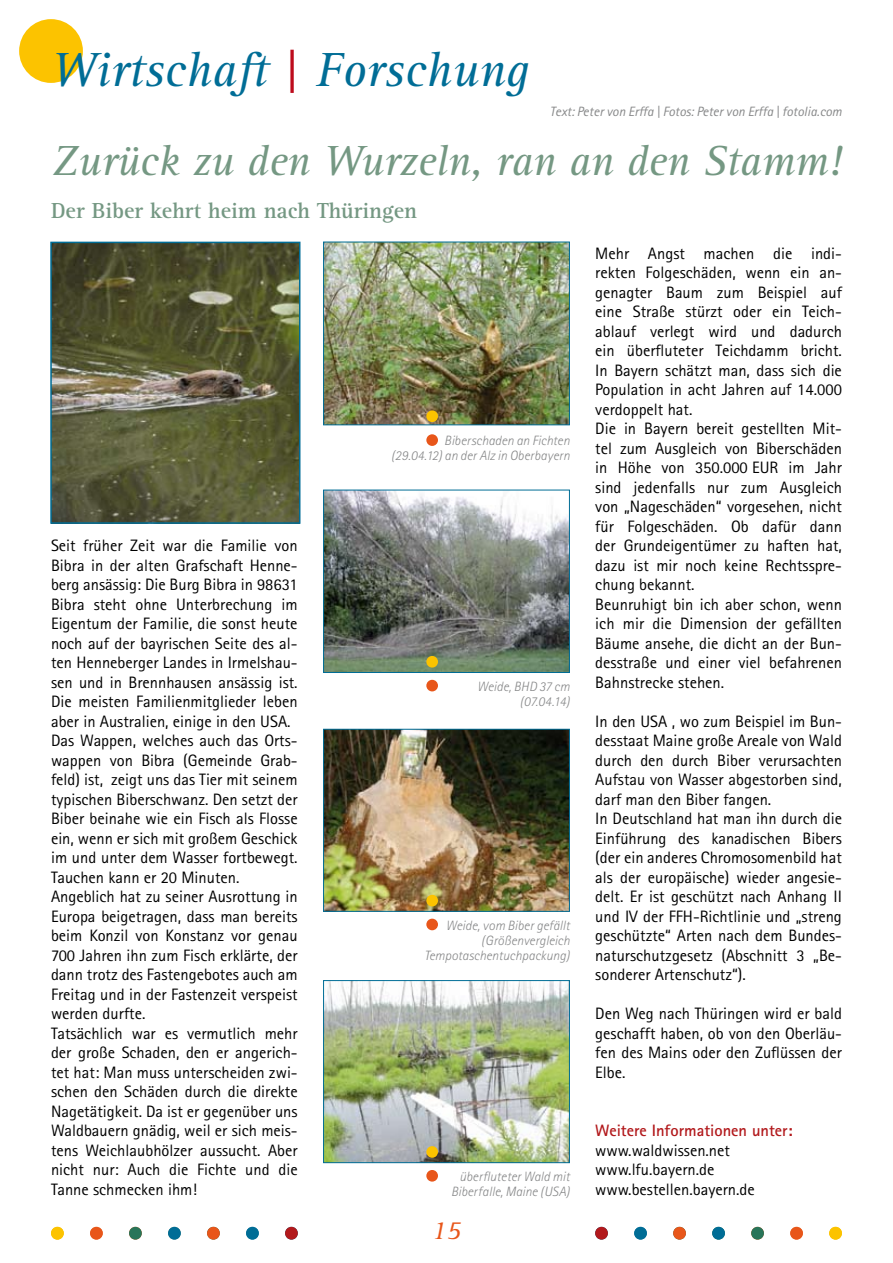
<style>
.page{position:relative;width:893px;height:1263px;background:#fff}
.page>*{position:absolute;margin:0;border:0;box-sizing:border-box;transform-origin:0 0}
.t1{font:italic 49.5px "Rotis Serif";color:#006d96}
.t2{font:italic 43.5px "Rotis Serif";letter-spacing:-.01em;color:#759883}
.t3{font:italic 27px "Rotis Serif";color:#e8561a}
.t4{font:700 22.5px "Rotis Serif";color:#759883}
.t5{font:16.5px/19.5px "Rotis Sans Serif";color:#000}
.t6{font:700 16.5px "Rotis Sans Serif";color:#b2191c}
.t7{font:italic 300 13.5px/15px "Rotis Sans Serif";color:#878889;text-align:right}
.t8{font:italic 13.5px "Rotis Sans Serif";color:#878889}
.s1{color:#bd0b1c}
</style>
<div class="page">
<div style="left:285px;top:1227px;width:13px;height:12px;background:#b2191c;border-radius:50%"></div>
<div style="left:168px;top:1227px;width:13px;height:12px;background:#006d96;border-radius:50%"></div>
<div style="left:207px;top:1227px;width:13px;height:12px;background:#e8561a;border-radius:50%"></div>
<div style="left:246px;top:1227px;width:13px;height:12px;background:#006d96;border-radius:50%"></div>
<div style="left:129px;top:1227px;width:13px;height:12px;background:#297559;border-radius:50%"></div>
<div style="left:90px;top:1227px;width:13px;height:12px;background:#e8561a;border-radius:50%"></div>
<div style="left:51px;top:1227px;width:13px;height:12px;background:#fcc300;border-radius:50%"></div>
<div style="left:595px;top:1227px;width:13px;height:12px;background:#b2191c;border-radius:50%"></div>
<div style="left:712px;top:1227px;width:13px;height:12px;background:#006d96;border-radius:50%"></div>
<div style="left:673px;top:1227px;width:13px;height:12px;background:#e8561a;border-radius:50%"></div>
<div style="left:634px;top:1227px;width:13px;height:12px;background:#006d96;border-radius:50%"></div>
<div style="left:751px;top:1227px;width:13px;height:12px;background:#297559;border-radius:50%"></div>
<div style="left:790px;top:1227px;width:13px;height:12px;background:#e8561a;border-radius:50%"></div>
<div style="left:829px;top:1227px;width:13px;height:12px;background:#fcc300;border-radius:50%"></div>
<div style="left:19px;top:19px;width:64px;height:64px;background:#fcc300;border-radius:50%"></div>
<img style="left:53px;top:245px;width:244px;height:276px">
<div style="left:50px;top:242px;width:250px;height:282px;border:2px solid #006d96"></div>
<img style="left:325px;top:244px;width:243px;height:179px">
<div style="left:323px;top:242px;width:247px;height:183px;border:1px solid #006d96"></div>
<div style="left:426px;top:434px;width:12px;height:12px;background:#e8561a;border-radius:50%"></div>
<div style="left:426px;top:410px;width:12px;height:12px;background:#fcc300;border-radius:50%"></div>
<img style="left:325px;top:492px;width:243px;height:179px">
<div style="left:323px;top:490px;width:247px;height:183px;border:1px solid #006d96"></div>
<div style="left:426px;top:680px;width:12px;height:11px;background:#e8561a;border-radius:50%"></div>
<div style="left:426px;top:656px;width:12px;height:12px;background:#fcc300;border-radius:50%"></div>
<img style="left:325px;top:731px;width:243px;height:179px">
<div style="left:323px;top:729px;width:247px;height:183px;border:1px solid #006d96"></div>
<div style="left:426px;top:919px;width:12px;height:11px;background:#e8561a;border-radius:50%"></div>
<div style="left:426px;top:895px;width:12px;height:11px;background:#fcc300;border-radius:50%"></div>
<img style="left:325px;top:982px;width:243px;height:179px">
<div style="left:323px;top:980px;width:247px;height:183px;border:1px solid #006d96"></div>
<div style="left:426px;top:1170px;width:12px;height:11px;background:#e8561a;border-radius:50%"></div>
<div style="left:426px;top:1146px;width:12px;height:12px;background:#fcc300;border-radius:50%"></div>
<h1 class="t1" style="left:51px;top:42px;width:479px">Wirtschaft <span class="s1">|</span> Forschung</h1>
<p class="t8" style="left:550px;top:104px;width:294px">Text: Peter von Erffa | Fotos: Peter von Erffa | fotolia.com</p>
<h2 class="t2" style="left:51px;top:136px;width:792px">Zurück zu den Wurzeln, ran an den Stamm!</h2>
<h3 class="t4" style="left:51px;top:197px;width:368px">Der Biber kehrt heim nach Thüringen</h3>
<p class="t5" style="left:51px;top:536px;width:248px">Seit früher Zeit war die Familie von Bibra in der alten Grafschaft Henne&shy;berg ansässig: Die Burg Bibra in 98631<br>Bibra steht ohne Unterbrechung im Eigentum der Familie, die sonst heute noch auf der bayrischen Seite des al&shy;ten Henneberger Landes in Irmelshau&shy;sen und in Brennhausen ansässig ist.<br>Die meisten Familienmitglieder leben aber in Australien, einige in den USA.<br>Das Wappen, welches auch das Orts&shy;wappen von Bibra (Gemeinde Grab&shy;feld) ist, zeigt uns das Tier mit seinem typischen Biberschwanz. Den setzt der Biber beinahe wie ein Fisch als Flosse ein, wenn er sich mit großem Geschick im und unter dem Wasser fortbewegt.<br>Tauchen kann er 20 Minuten.<br>Angeblich hat zu seiner Ausrottung in Europa beigetragen, dass man bereits beim Konzil von Konstanz vor genau 700 Jahren ihn zum Fisch erklärte, der dann trotz des Fastengebotes auch am Freitag und in der Fastenzeit verspeist werden durfte.<br>Tatsächlich war es vermutlich mehr der große Schaden, den er angerich&shy;tet hat: Man muss unterscheiden zwi&shy;schen den Schäden durch die direkte Nagetätigkeit. Da ist er gegenüber uns Waldbauern gnädig, weil er sich meis&shy;tens Weichlaubhölzer aussucht. Aber nicht nur: Auch die Fichte und die Tanne schmecken ihm!</p>
<p class="t7" style="left:391px;top:434px;width:180px">Biberschaden an Fichten (29.04.12) an der Alz in Oberbayern</p>
<p class="t7" style="left:477px;top:679px;width:94px">Weide, BHD 37 cm (07.04.14)</p>
<p class="t7" style="left:424px;top:918px;width:147px">Weide, vom Biber gefällt (Größenvergleich<br>Tempotaschentuchpackung)</p>
<p class="t7" style="left:451px;top:1169px;width:120px">überfluteter Wald mit<br>Biberfalle, Maine (USA)</p>
<h3 class="t3" style="left:431px;top:1215px;width:32px">15</h3>
<p class="t5" style="left:595px;top:243px;width:248px">Mehr Angst machen die indi&shy;rekten Folgeschäden, wenn ein an&shy;genagter Baum zum Beispiel auf eine Straße stürzt oder ein Teich&shy;ablauf verlegt wird und dadurch ein überfluteter Teichdamm bricht.<br>In Bayern schätzt man, dass sich die<br>Population in acht Jahren auf 14.000 verdoppelt hat.<br>Die in Bayern bereit gestellten Mit&shy;tel zum Ausgleich von Biberschäden in Höhe von 350.000 EUR im Jahr sind jedenfalls nur zum Ausgleich von „Nageschäden“ vorgesehen, nicht für Folgeschäden. Ob dafür dann der Grundeigentümer zu haften hat, dazu ist mir noch keine Rechtsspre&shy;chung bekannt.<br>Beunruhigt bin ich aber schon, wenn ich mir die Dimension der gefällten<br>Bäume ansehe, die dicht an der Bun&shy;desstraße und einer viel befahrenen<br>Bahnstrecke stehen.</p>
<p class="t5" style="left:595px;top:711px;width:248px">In den USA , wo zum Beispiel im Bun&shy;desstaat Maine große Areale von Wald durch den durch Biber verursachten Aufstau von Wasser abgestorben sind, darf man den Biber fangen.<br>In Deutschland hat man ihn durch die Einführung des kanadischen Bibers (der ein anderes Chromosomenbild hat als der europäische) wieder angesie&shy;delt. Er ist geschützt nach Anhang II und IV der FFH-Richtlinie und „streng geschützte“ Arten nach dem Bundes&shy;naturschutzgesetz (Abschnitt 3 „Be&shy;sonderer Artenschutz“).</p>
<p class="t5" style="left:595px;top:1004px;width:248px;text-align:justify">Den Weg nach Thüringen wird er bald geschafft haben, ob von den Oberläu&shy;fen des Mains oder den Zuflüssen der Elbe.</p>
<p class="t6" style="left:595px;top:1120px;width:199px">Weitere Informationen unter:</p>
<p class="t5" style="left:595px;top:1140px;width:161px">www.waldwissen.net www.lfu.bayern.de www.bestellen.bayern.de</p>
</div>
